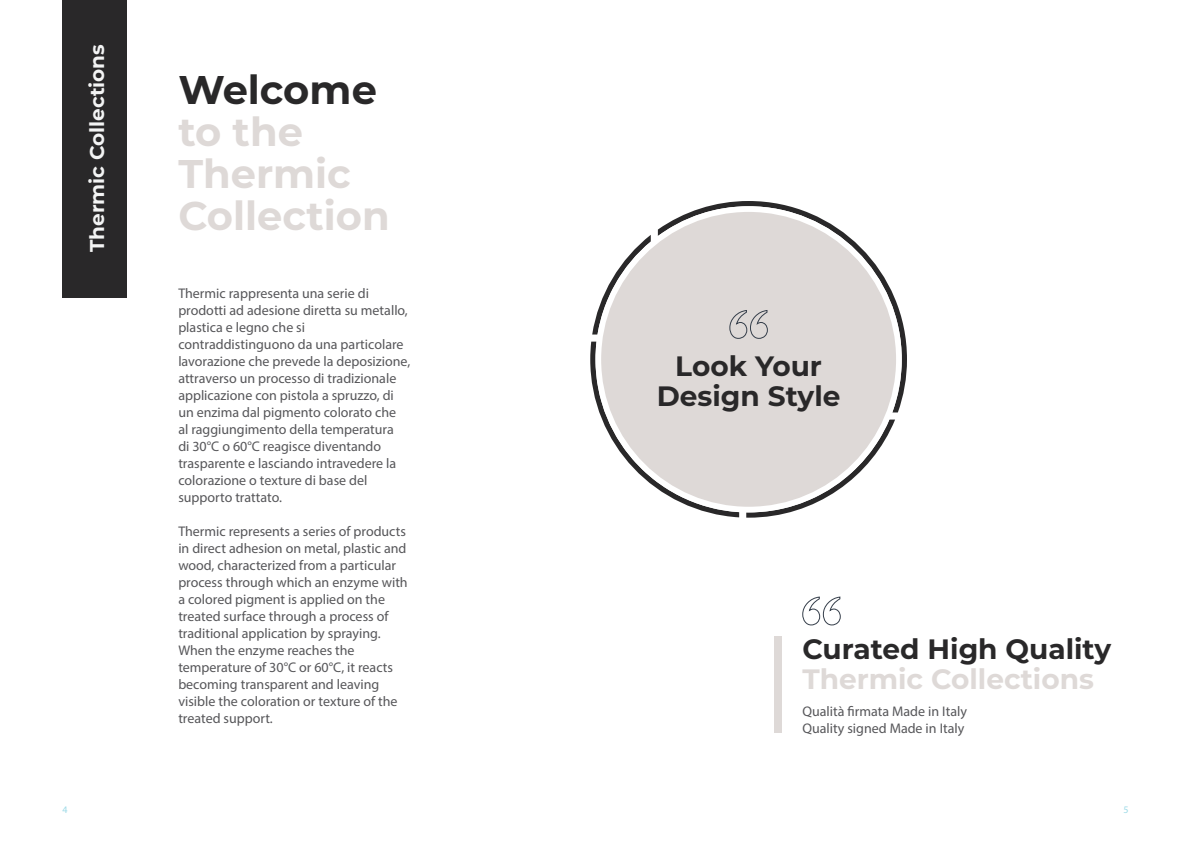
<style>
.page{position:relative;width:1191px;height:842px;background:#fff}
.page>*{position:absolute;margin:0;border:0;box-sizing:border-box;transform-origin:0 0}
.t1{font:700 40px/42px "Montserrat";color:#ded9d7}
.t2{font:700 40px "Montserrat";color:#292829}
.t3{font:700 28px/30px "Montserrat";color:#292829;text-align:center}
.t4{font:700 28px "Montserrat";color:#ded9d7}
.t5{font:700 20px "Montserrat";color:#f3f4f4}
.t6{font:14px/17px "Myriad Pro";color:#565659}
.t7{font:10px "Myriad Pro";color:#9ddae7}
</style>
<div class="page">
<svg style="left:590px;top:201px;width:317px;height:317px"></svg>
<div style="left:774px;top:636px;width:7px;height:97px;background:#ded9d7"></div>
<div style="left:62px;top:0;width:65px;height:298px;background:#292829"></div>
<div style="left:595px;top:206px;width:306px;height:306px;background:#fff;border-radius:50%"></div>
<div style="left:601px;top:212px;width:295px;height:295px;background:#ded9d7;border-radius:50%"></div>
<svg style="left:802px;top:596px;width:39px;height:30px"></svg>
<svg style="left:729px;top:310px;width:39px;height:29px"></svg>
<h3 class="t5" style="left:83px;top:252px;width:210px;rotate:-90deg">Thermic Collections</h3>
<h1 class="t2" style="left:178px;top:61px;width:200px">Welcome</h1>
<h1 class="t1" style="left:178px;top:109px;width:213px">to the<br>Thermic<br>Collection</h1>
<p class="t6" style="left:178px;top:284px;width:233px">Thermic rappresenta una serie di prodotti ad adesione diretta su metallo, plastica e legno che si contraddistinguono da una particolare lavorazione che prevede la deposizione, attraverso un processo di tradizionale applicazione con pistola a spruzzo, di un enzima dal pigmento colorato che<br>al raggiungimento della temperatura<br>di 30°C o 60°C reagisce diventando trasparente e lasciando intravedere la colorazione o texture di base del supporto trattato.</p>
<p class="t6" style="left:178px;top:522px;width:231px">Thermic represents a series of products in direct adhesion on metal, plastic and wood, characterized from a particular process through which an enzyme with a colored pigment is applied on the treated surface through a process of traditional application by spraying.<br>When the enzyme reaches the temperature of 30°C or 60°C, it reacts becoming transparent and leaving visible the coloration or texture of the treated support.</p>
<h2 class="t3" style="left:657px;top:350px;width:185px">Look Your<br>Design Style</h2>
<h2 class="t3" style="left:802px;top:633px;width:310px">Curated High Quality</h2>
<h2 class="t4" style="left:802px;top:659px;width:293px">Thermic Collections</h2>
<p class="t6" style="left:802px;top:702px;width:166px">Qualità firmata Made in Italy<br>Quality signed Made in Italy</p>
<p class="t7" style="left:62px;top:804px;width:7px">4</p>
<p class="t7" style="left:1123px;top:804px;width:7px">5</p>
</div>
